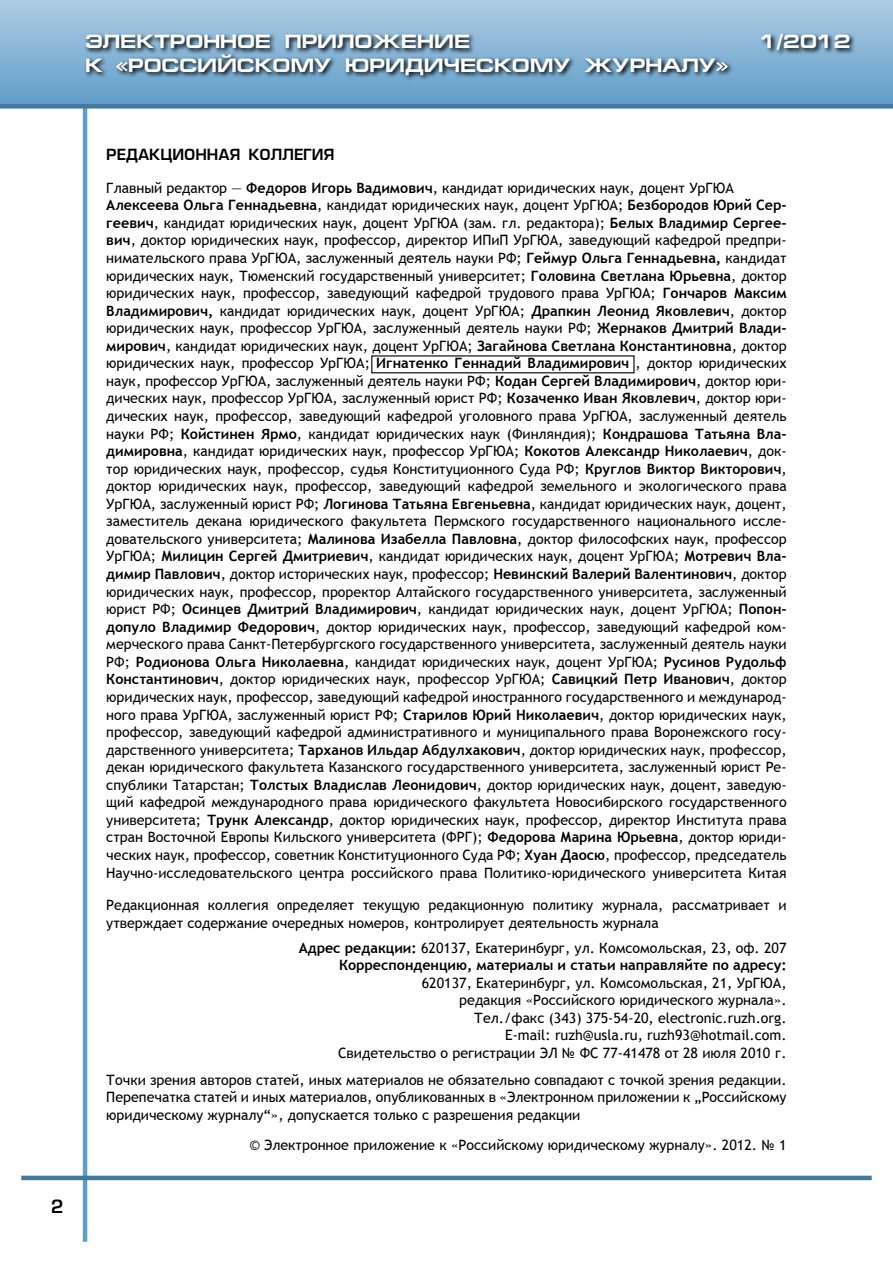
<style>
.page{position:relative;width:893px;height:1263px;background:#fff}
.page>*{position:absolute;margin:0;border:0;box-sizing:border-box;transform-origin:0 0}
.t1{font:700 19.5px "Europe Ext";color:#fff}
.t2{font:18px "Europe Demi Normal";color:#000}
.t3{font:15px "Europe Demi Normal";color:#000}
.t4{font:14.25px/17.5px "Trebuchet MS";color:#000}
.t5{font:700 14.25px/17.5px "Trebuchet MS";color:#000;text-align:right}
.s1{font-weight:700}
.s2{font-weight:400}
</style>
<div class="page">
<hr style="left:83px;top:89px;width:4px;height:1153px;background:#5f9ec9">
<hr style="left:21px;top:1176px;width:851px;height:4px;background:#4279a0">
<div style="left:0;top:0;width:893px;height:106px;background:linear-gradient(to bottom,#aecce4,#619dc9)"></div>
<div style="left:0;top:104px;width:893px;height:5px;background:#4279a0"></div>
<svg style="left:83px;top:31px;width:810px;height:121px"></svg>
<h1 class="t1" style="left:85px;top:31px;width:387px">ЭЛЕКТРОННОЕ ПРИЛОЖЕНИЕ</h1>
<h1 class="t1" style="left:760px;top:31px;width:92px">1/2012</h1>
<h1 class="t1" style="left:85px;top:54px;width:644px">К «РОССИЙСКОМУ ЮРИДИЧЕСКОМУ ЖУРНАЛУ»</h1>
<p class="t2" style="left:51px;top:1196px;width:14px">2</p>
<p class="t3" style="left:106px;top:146px;width:23px">Редакционна</p>
<p class="t3" style="left:230px;top:146px;width:106px">я коллегия</p>
<p class="t4" style="left:106px;top:179px;width:682px">Главный редактор — <span class="s1">Федоров Игорь Вадимович</span>, кандидат юридических наук, доцент УрГЮА <span class="s1">Алексеева Ольга Геннадьевна</span>, кандидат юридических наук, доцент УрГЮА; <span class="s1">Безбородов Юрий Сер&shy;геевич</span>, кандидат юридических наук, доцент УрГЮА (зам. гл. редактора); <span class="s1">Белых Владимир Сергее&shy;вич</span>, доктор юридических наук, профессор, директор ИПиП УрГЮА, заведующий кафедрой предпри&shy;нимательского права УрГЮА, заслуженный деятель науки РФ; <span class="s1">Геймур Ольга Геннадьевна,</span> кандидат юридических наук, Тюменский государственный университет; <span class="s1">Головина Светлана Юрьевна</span>, доктор юридических наук, профессор, заведующий кафедрой трудового права УрГЮА; <span class="s1">Гончаров Максим Владимирович,</span> кандидат юридических наук, доцент УрГЮА; <span class="s1">Драпкин Леонид Яковлевич</span>, доктор юридических наук, профессор УрГЮА, заслуженный деятель науки РФ; <span class="s1">Жернаков Дмитрий Влади&shy;мирович</span>, кандидат юридических наук, доцент УрГЮА; <span class="s1">Загайнова Светлана Константиновна</span>, доктор юридических наук, профессор УрГЮА; <span class="s1">Игнатенко Геннадий Владимирович</span> , доктор юридических наук, профессор УрГЮА, заслуженный деятель науки РФ; <span class="s1">Кодан Сергей Владимирович</span>, доктор юри&shy;дических наук, профессор УрГЮА, заслуженный юрист РФ; <span class="s1">Козаченко Иван Яковлевич</span>, доктор юри&shy;дических наук, профессор, заведующий кафедрой уголовного права УрГЮА, заслуженный деятель науки РФ; <span class="s1">Койстинен Ярмо</span>, кандидат юридических наук (Финляндия); <span class="s1">Кондрашова Татьяна Вла&shy;димировна</span>, кандидат юридических наук, профессор УрГЮА; <span class="s1">Кокотов Александр Николаевич</span>, док&shy;тор юридических наук, профессор, судья Конституционного Суда РФ; <span class="s1">Круглов Виктор Викторович</span>, доктор юридических наук, профессор, заведующий кафедрой земельного и экологического права УрГЮА, заслуженный юрист РФ; <span class="s1">Логинова Татьяна Евгеньевна</span>, кандидат юридических наук, доцент, заместитель декана юридического факультета Пермского государственного национального иссле&shy;довательского университета; <span class="s1">Малинова Изабелла Павловна</span>, доктор философских наук, профессор УрГЮА; <span class="s1">Милицин Сергей Дмитриевич</span>, кандидат юридических наук, доцент УрГЮА; <span class="s1">Мотревич Вла&shy;димир Павлович</span>, доктор исторических наук, профессор; <span class="s1">Невинский Валерий Валентинович</span>, доктор юридических наук, профессор, проректор Алтайского государственного университета, заслуженный юрист РФ; <span class="s1">Осинцев Дмитрий Владимирович</span>, кандидат юридических наук, доцент УрГЮА; <span class="s1">Попон&shy;допуло Владимир Федорович</span>, доктор юридических наук, профессор, заведующий кафедрой ком&shy;мерческого права Санкт-Петербургского государственного университета, заслуженный деятель науки РФ; <span class="s1">Родионова Ольга Николаевна</span>, кандидат юридических наук, доцент УрГЮА; <span class="s1">Русинов Рудольф Константинович</span>, доктор юридических наук, профессор УрГЮА; <span class="s1">Савицкий Петр Иванович</span>, доктор юридических наук, профессор, заведующий кафедрой иностранного государственного и международ&shy;ного права УрГЮА, заслуженный юрист РФ; <span class="s1">Старилов Юрий Николаевич</span>, доктор юридических наук, профессор, заведующий кафедрой административного и муниципального права Воронежского госу&shy;дарственного университета; <span class="s1">Тарханов Ильдар Абдулхакович</span>, доктор юридических наук, профессор, декан юридического факультета Казанского государственного университета, заслуженный юрист Ре&shy;спублики Татарстан; <span class="s1">Толстых Владислав Леонидович</span>, доктор юридических наук, доцент, заведую&shy;щий кафедрой международного права юридического факультета Новосибирского государственного университета; <span class="s1">Трунк Александр</span>, доктор юридических наук, профессор, директор Института права стран Восточной Европы Кильского университета (ФРГ); <span class="s1">Федорова Марина Юрьевна</span>, доктор юриди&shy;ческих наук, профессор, советник Конституционного Суда РФ; <span class="s1">Хуан Даосю</span>, профессор, председатель Научно-исследовательского центра российского права Политико-юридического университета Китая</p>
<p class="t4" style="left:106px;top:896px;width:682px">Редакционная коллегия определяет текущую редакционную политику журнала, рассматривает и утверждает содержание очередных номеров, контролирует деятельность журнала</p>
<p class="t5" style="left:299px;top:939px;width:489px">Адрес редакции: <span class="s2">620137, Екатеринбург, ул. Комсомольская, 23, оф. 207<br></span>Корреспонденцию, материалы и статьи направляйте по адресу:</p>
<p class="t4" style="left:338px;top:974px;width:450px;text-align:right">620137, Екатеринбург, ул. Комсомольская, 21, УрГЮА,<br>редакция «Российского юридического журнала».<br>Тел./факс (343) 375-54-20, electronic.ruzh.org.<br>E-mail: ruzh@usla.ru, ruzh93@hotmail.com.<br>Свидетельство о регистрации ЭЛ № ФС 77-41478 от 28 июля 2010 г.</p>
<p class="t4" style="left:106px;top:1071px;width:682px;text-align:justify">Точки зрения авторов статей, иных материалов не обязательно совпадают с точкой зрения редакции.<br>Перепечатка статей и иных материалов, опубликованных в «Электронном приложении к „Российскому юридическому журналу“», допускается только с разрешения редакции</p>
<p class="t4" style="left:250px;top:1137px;width:538px">© Электронное приложение к «Российскому юридическому журналу». 2012. № 1</p>
</div>
